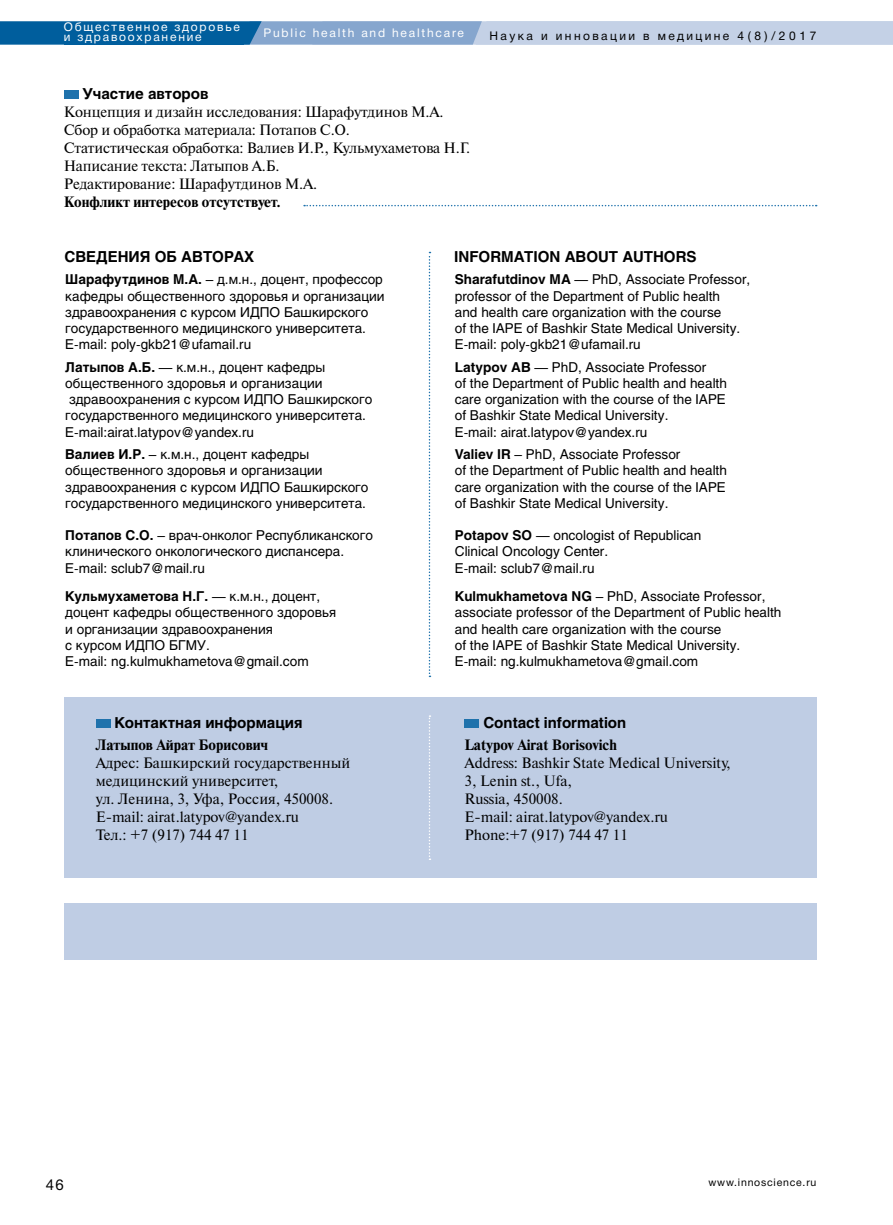
<style>
.page{position:relative;width:893px;height:1225px;background:#fff}
.page>*{position:absolute;margin:0;border:0;box-sizing:border-box;transform-origin:0 0}
.t1{font:15px/18px "Newton C";color:#000}
.t2{font:700 15px "Helios C";color:#000}
.t3{font:700 15px "Newton C";color:#000}
.t4{font:15px "Helvetica Neue Cyr";color:#000}
.t5{font:13.5px/16.2px "Helios C";color:#000}
.t6{font:12px/10.5px "Helvetica Neue Cyr";letter-spacing:.15em;color:#fff}
.t7{font:12px "Helvetica Neue Cyr";letter-spacing:.2em;color:#000}
.t8{font:10.5px "Helvetica Neue Cyr";letter-spacing:.075em;color:#000}
.s1{font-weight:700}
</style>
<div class="page">
<svg style="left:0;top:21px;width:893px;height:24px;background:#9cb7d6"></svg>
<div style="left:64px;top:22px;width:179px;height:23px;background:#005e9d"></div>
<div style="left:64px;top:90px;width:15px;height:9px;background:#1f72ac"></div>
<svg style="left:304px;top:205px;width:513px;height:1px"></svg>
<div style="left:64px;top:697px;width:752px;height:181px;background:#bfcde4"></div>
<div style="left:64px;top:903px;width:752px;height:56px;background:#bfcde4"></div>
<svg style="left:429px;top:252px;width:1px;height:425px"></svg>
<div style="left:96px;top:719px;width:14px;height:9px;background:#1f72ac"></div>
<svg style="left:429px;top:715px;width:1px;height:145px"></svg>
<div style="left:465px;top:719px;width:14px;height:9px;background:#1f72ac"></div>
<p class="t6" style="left:64px;top:22px;width:178px">Общественное здоровье и здравоохранение</p>
<p class="t6" style="left:263px;top:28px;width:202px">Public health and healthcare</p>
<p class="t7" style="left:490px;top:29px;width:328px">Наука и инновации в медицине 4(8)/2017</p>
<p class="t2" style="left:83px;top:85px;width:128px">Участие авторов</p>
<p class="t1" style="left:64px;top:103px;width:408px">Концепция и дизайн исследования: Шарафутдинов М.А.<br>Сбор и обработка материала: Потапов С.О.<br>Статистическая обработка: Валиев И.Р., Кульмухаметова Н.Г.<br>Написание текста: Латыпов А.Б.<br>Редактирование: Шарафутдинов М.А.</p>
<p class="t3" style="left:64px;top:193px;width:219px">Конфликт интересов отсутствует.</p>
<p class="t2" style="left:65px;top:248px;width:23px">Сведения</p>
<p class="t2" style="left:155px;top:248px;width:38px">об авторах</p>
<p class="t2" style="left:454px;top:248px;width:16px">Information</p>
<p class="t2" style="left:565px;top:248px;width:12px">about</p>
<p class="t2" style="left:622px;top:248px;width:12px">authors</p>
<p class="t5" style="left:65px;top:271px;width:321px"><span class="s1">Шарафутдинов М.А.</span> – д.м.н., доцент, профессор кафедры общественного здоровья и организации здравоохранения с курсом ИДПО Башкирского государственного медицинского университета.<br>E-mail: poly-gkb21@ufamail.ru</p>
<p class="t5" style="left:455px;top:271px;width:297px"><span class="s1">Sharafutdinov MA</span> — PhD, Associate Professor, professor of the Department of Public health<br>and health care organization with the course<br>of the IAPE of Bashkir State Medical University.<br>E-mail: poly-gkb21@ufamail.ru</p>
<p class="t5" style="left:65px;top:359px;width:309px"><span class="s1">Латыпов А.Б.</span> — к.м.н., доцент кафедры общественного здоровья и организации здравоохранения с курсом ИДПО Башкирского государственного медицинского университета.<br>E-mail:airat.latypov@yandex.ru</p>
<p class="t5" style="left:455px;top:359px;width:274px"><span class="s1">Latypov AB</span> — PhD, Associate Professor<br>of the Department of Public health and health care organization with the course of the IAPE of Bashkir State Medical University.<br>E-mail: airat.latypov@yandex.ru</p>
<p class="t5" style="left:65px;top:446px;width:305px"><span class="s1">Валиев И.Р.</span> – к.м.н., доцент кафедры общественного здоровья и организации здравоохранения с курсом ИДПО Башкирского государственного медицинского университета.</p>
<p class="t5" style="left:455px;top:446px;width:274px"><span class="s1">Valiev IR</span> – PhD, Associate Professor<br>of the Department of Public health and health care organization with the course of the IAPE of Bashkir State Medical University.</p>
<p class="t5" style="left:65px;top:527px;width:309px"><span class="s1">Потапов С.О.</span> – врач-онколог Республиканского клинического онкологического диспансера.<br>E-mail: sclub7@mail.ru</p>
<p class="t5" style="left:455px;top:527px;width:248px"><span class="s1">Potapov SO</span> — oncologist of Republican<br>Clinical Oncology Center.<br>E-mail: sclub7@mail.ru</p>
<p class="t5" style="left:65px;top:588px;width:272px"><span class="s1">Кульмухаметова Н.Г.</span> — к.м.н., доцент, доцент кафедры общественного здоровья и организации здравоохранения<br>с курсом ИДПО БГМУ.<br>E-mail: ng.kulmukhametova@gmail.com</p>
<p class="t5" style="left:455px;top:588px;width:328px"><span class="s1">Kulmukhametova NG</span> – PhD, Associate Professor, associate professor of the Department of Public health and health care organization with the course<br>of the IAPE of Bashkir State Medical University.<br>E-mail: ng.kulmukhametova@gmail.com</p>
<p class="t2" style="left:114px;top:714px;width:190px">Контактная информация</p>
<p class="t3" style="left:96px;top:736px;width:174px">Латыпов Айрат Борисович</p>
<p class="t1" style="left:96px;top:754px;width:256px">Адрес: Башкирский государственный медицинский университет,<br>ул. Ленина, 3, Уфа, Россия, 450008.<br>E-mail: airat.latypov@yandex.ru<br>Тел.: +7 (917) 744 47 11</p>
<p class="t2" style="left:483px;top:714px;width:144px">Contact information</p>
<p class="t3" style="left:465px;top:736px;width:154px">Latypov Airat Borisovich</p>
<p class="t1" style="left:465px;top:754px;width:268px">Address: Bashkir State Medical University,<br>3, Lenin st., Ufa,<br>Russia, 450008.<br>E-mail: airat.latypov@yandex.ru<br>Phone:+7 (917) 744 47 11</p>
<p class="t4" style="left:46px;top:1176px;width:19px">46</p>
<p class="t8" style="left:709px;top:1176px;width:109px">www.innoscience.ru</p>
</div>
